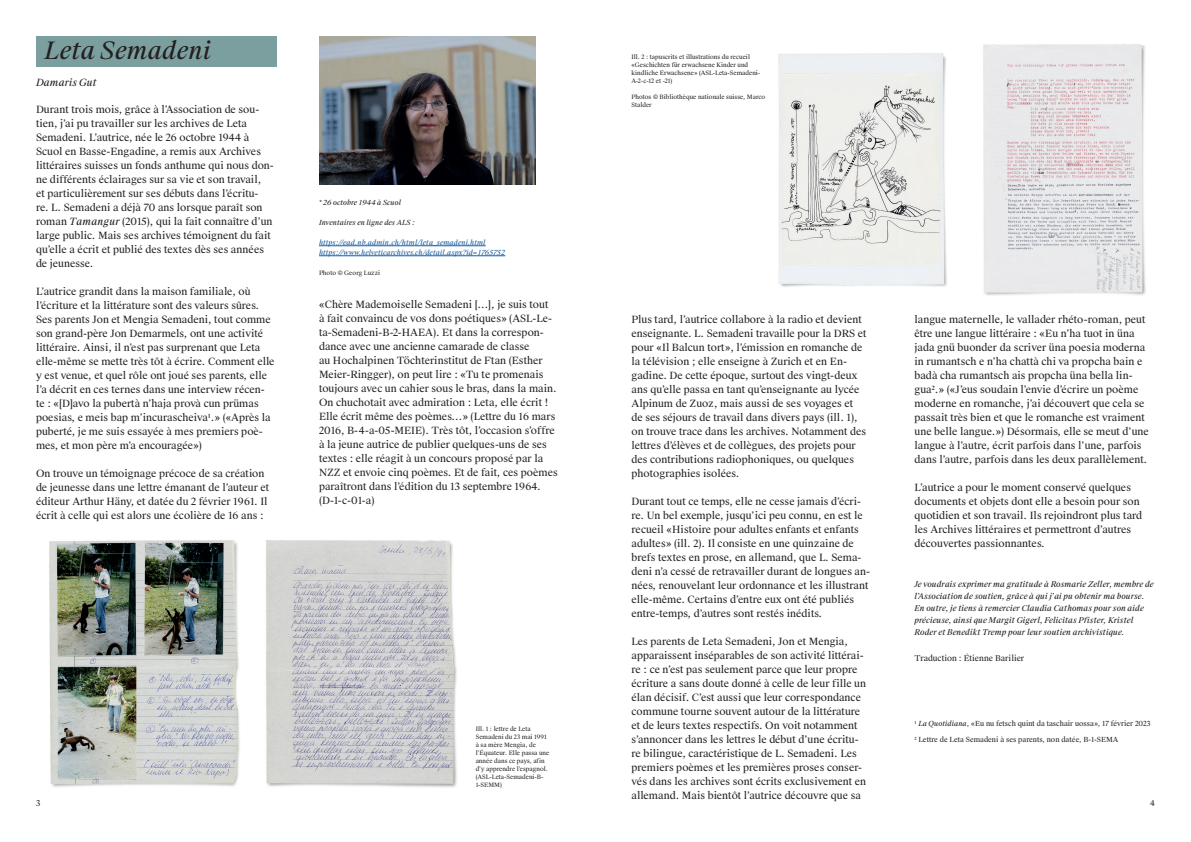
<style>
.page{position:relative;width:1191px;height:842px;background:#fff}
.page>*{position:absolute;margin:0;border:0;box-sizing:border-box;transform-origin:0 0}
.t1{font:italic 24px "Suisse Works";color:#231f20}
.t2{font:10px/14px "Suisse Works";color:#231f20}
.t3{font:italic 10px "Suisse Works";color:#231f20}
.t4{font:italic 8px/12px "Suisse Works";color:#231f20}
.t5{font:8px "Suisse Works";color:#231f20}
.t6{font:7px "Suisse Works";color:#231f20}
.t7{font:italic 7px/10px "Suisse Works";color:#175d9e}
.t8{font:italic 7px "Suisse Works";color:#231f20}
.t9{font:6px/8px "Suisse Works";color:#231f20}
.s1{font-style:italic}
</style>
<div class="page">
<hr style="left:319px;top:246px;width:167px;height:1px;background:#175d9e">
<hr style="left:319px;top:256px;width:186px;height:1px;background:#175d9e">
<img style="left:319px;top:36px;width:216px;height:149px">
<div style="left:36px;top:36px;width:240px;height:31px;background:#7b9f9e"></div>
<img style="left:778px;top:44px;width:368px;height:252px">
<img style="left:49px;top:540px;width:408px;height:248px">
<h1 class="t1" style="left:45px;top:35px;width:168px">Leta Semadeni</h1>
<p class="t9" style="left:631px;top:53px;width:130px">Ill. 2 : tapuscrits et illustrations du recueil «Geschichten für erwachsene Kinder und kindliche Erwachsene» (ASL-Leta-Semadeni-A-2-c-12 et -2 1)</p>
<p class="t9" style="left:631px;top:93px;width:135px">Photos © Bibliothèque nationale suisse, Marco<br>Stalder</p>
<p class="t3" style="left:36px;top:76px;width:62px">Damaris Gut</p>
<p class="t2" style="left:36px;top:103px;width:239px">Durant trois mois, grâce à l’Association de sou&shy;tien, j’ai pu travailler sur les archives de Leta Semadeni. L’autrice, née le 2 6 octobre 1944 à Scuol en Basse-Engadine, a remis aux Archives littéraires suisses un fonds anthume qui nous don&shy;ne différents éclairages sur sa vie et son travail,<br>et particulièrement sur ses débuts dans l’écritu-<br>re. L. Semadeni a déjà 70 ans lorsque paraît son roman <span class="s1">Tamangur</span> (2 015), qui la fait connaître d’un large public. Mais ses archives témoignent du fait qu’elle a écrit et publié des textes dès ses années de jeunesse.</p>
<p class="t2" style="left:36px;top:285px;width:240px">L’autrice grandit dans la maison familiale, où l’écriture et la littérature sont des valeurs sûres.<br>Ses parents Jon et Mengia Semadeni, tout comme son grand-père Jon Demarmels, ont une activité littéraire. Ainsi, il n’est pas surprenant que Leta elle-même se mette très tôt à écrire. Comment elle y est venue, et quel rôle ont joué ses parents, elle l’a décrit en ces ternes dans une interview récen&shy;te : «[D]avo la pubertà n’haja provà cun prümas poesias, e meis bap m’incurascheiva1.» («Après la puberté, je me suis essayée à mes premiers poè&shy;mes, et mon père m’a encouragée»)</p>
<p class="t2" style="left:36px;top:467px;width:235px">On trouve un témoignage précoce de sa création de jeunesse dans une lettre émanant de l’auteur et éditeur Arthur Häny, et datée du 2 février 1961. Il écrit à celle qui est alors une écolière de 16 ans :</p>
<p class="t8" style="left:319px;top:198px;width:83px">* 26 octobre 1944 à Scuol</p>
<p class="t8" style="left:319px;top:218px;width:97px">Inventaires en ligne des ALS :</p>
<p class="t7" style="left:319px;top:238px;width:188px">https://ead.nb.admin.ch/html/leta_semadeni.html https://www.helveticarchives.ch/detail.aspx?id=1765752</p>
<p class="t9" style="left:319px;top:269px;width:63px">Photo © Georg Luzzi</p>
<p class="t2" style="left:319px;top:298px;width:240px">«Chère Mademoiselle Semadeni […], je suis tout<br>à fait convaincu de vos dons poétiques» (ASL-Le&shy;ta-Semadeni-B-2-HAEA). Et dans la correspon&shy;dance avec une ancienne camarade de classe<br>au Hochalpinen Töchterinstitut de Ftan (Esther Meier-Ringger), on peut lire : «Tu te promenais toujours avec un cahier sous le bras, dans la main.<br>On chuchotait avec admiration : Leta, elle écrit !<br>Elle écrit même des poèmes…» (Lettre du 16 mars 2016, B-4-a-05-MEIE). Très tôt, l’occasion s’offre à la jeune autrice de publier quelques-uns de ses textes : elle réagit à un concours proposé par la NZZ et envoie cinq poèmes. Et de fait, ces poèmes paraîtront dans l’édition du 13 septembre 1964. (D-1-c-01-a)</p>
<p class="t2" style="left:914px;top:313px;width:236px">langue maternelle, le vallader rhéto-roman, peut être une langue littéraire : «Eu n’ha tuot in üna jada gnü buonder da scriver üna poesia moderna in rumantsch e n’ha chattà chi va propcha bain e badà cha rumantsch ais propcha üna bella lin&shy;gua2.» («J’eus soudain l’envie d’écrire un poème moderne en romanche, j’ai découvert que cela se passait très bien et que le romanche est vraiment une belle langue.») Désormais, elle se meut d’une langue à l’autre, écrit parfois dans l’une, parfois dans l’autre, parfois dans les deux parallèlement.</p>
<p class="t2" style="left:914px;top:481px;width:229px">L’autrice a pour le moment conservé quelques documents et objets dont elle a besoin pour son quotidien et son travail. Ils rejoindront plus tard les Archives littéraires et permettront d’autres découvertes passionnantes.</p>
<p class="t4" style="left:914px;top:578px;width:241px">Je voudrais exprimer ma gratitude à Rosmarie Zeller, membre de l’Association de soutien, grâce à qui j’ai pu obtenir ma bourse.<br>En outre, je tiens à remercier Claudia Cathomas pour son aide précieuse, ainsi que Margit Gigerl, Felicitas Pfister, Kristel Roder et Benedikt Tremp pour leur soutien archivistique.</p>
<p class="t5" style="left:914px;top:653px;width:111px">Traduction : Étienne Barilier</p>
<p class="t2" style="left:631px;top:313px;width:237px">Plus tard, l’autrice collabore à la radio et devient enseignante. L. Semadeni travaille pour la DRS et pour «Il Balcun tort», l’émission en romanche de la télévision ; elle enseigne à Zurich et en En&shy;gadine. De cette époque, surtout des vingt-deux ans qu’elle passa en tant qu’enseignante au lycée Alpinum de Zuoz, mais aussi de ses voyages et de ses séjours de travail dans divers pays (ill. 1), on trouve trace dans les archives. Notamment des lettres d’élèves et de collègues, des projets pour des contributions radiophoniques, ou quelques photographies isolées.</p>
<p class="t2" style="left:631px;top:495px;width:240px">Durant tout ce temps, elle ne cesse jamais d’écri&shy;re. Un bel exemple, jusqu’ici peu connu, en est le recueil «Histoire pour adultes enfants et enfants adultes» (ill. 2). Il consiste en une quinzaine de brefs textes en prose, en allemand, que L. Sema&shy;deni n’a cessé de retravailler durant de longues an&shy;nées, renouvelant leur ordonnance et les illustrant elle-même. Certains d’entre eux ont été publiés entre-temps, d’autres sont restés inédits.</p>
<p class="t2" style="left:631px;top:635px;width:236px">Les parents de Leta Semadeni, Jon et Mengia, apparaissent inséparables de son activité littérai&shy;re : ce n’est pas seulement parce que leur propre écriture a sans doute donné à celle de leur fille un élan décisif. C’est aussi que leur correspondance commune tourne souvent autour de la littérature et de leurs textes respectifs. On voit notamment s’annoncer dans les lettres le début d’une écritu&shy;re bilingue, caractéristique de L. Semadeni. Les premiers poèmes et les premières proses conser&shy;vés dans les archives sont écrits exclusivement en allemand. Mais bientôt l’autrice découvre que sa</p>
<p class="t6" style="left:914px;top:719px;width:237px">1 <span class="s1">La Quotidiana</span>, «Eu nu fetsch quint da taschair uossa», 17 février 2 023</p>
<p class="t6" style="left:914px;top:735px;width:205px">2 Lettre de Leta Semadeni à ses parents, non datée, B-1-SEMA</p>
<p class="t9" style="left:476px;top:725px;width:75px">Ill. 1 : lettre de Leta<br>Semadeni du 23 mai 1991 à sa mère Mengia, de l’Équateur. Elle passa une année dans ce pays, afin d’y apprendre l’espagnol. (ASL-Leta-Semadeni-B-<br>1-SEMM)</p>
<p class="t5" style="left:36px;top:798px;width:6px">3</p>
<p class="t5" style="left:1150px;top:798px;width:6px">4</p>
</div>
